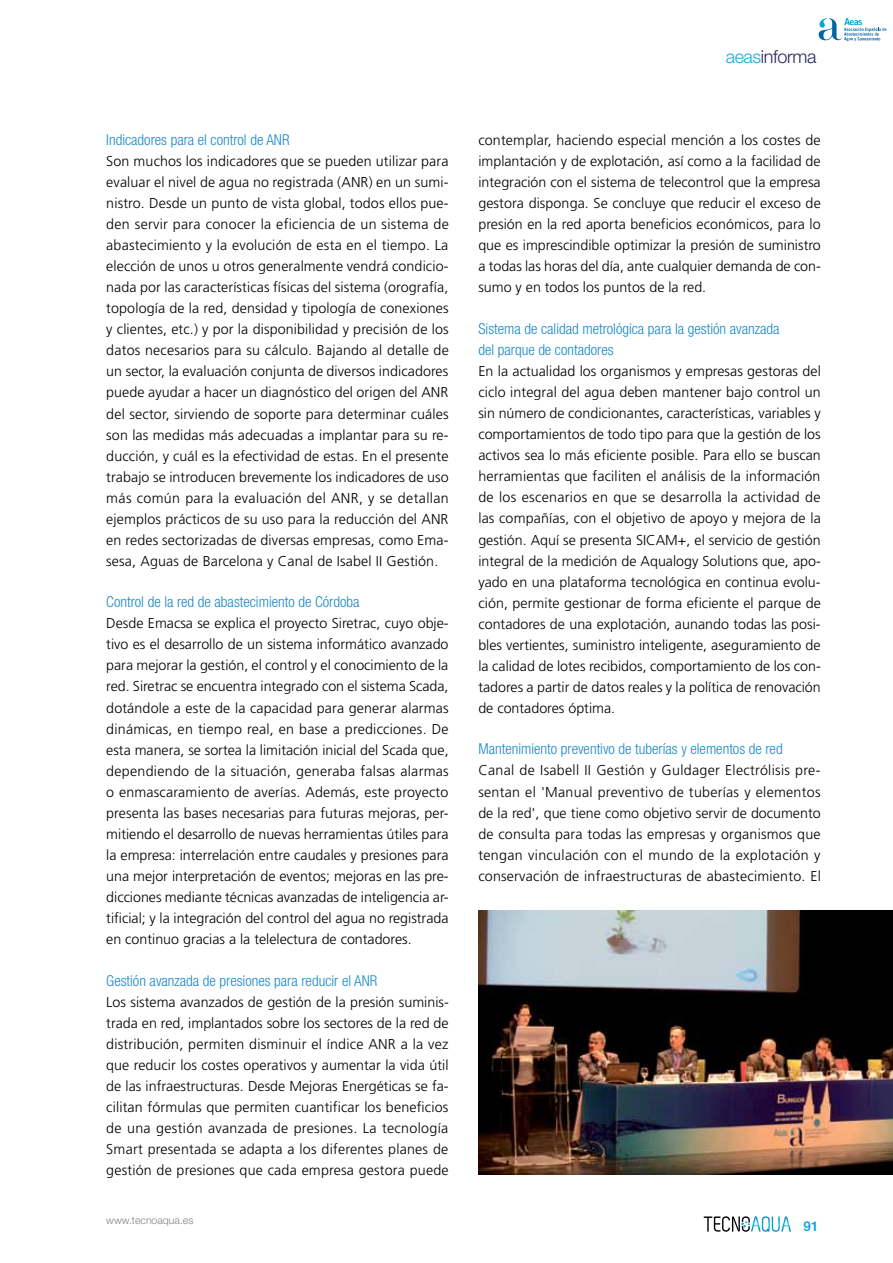
<style>
.page{position:relative;width:893px;height:1263px;background:#fff}
.page>*{position:absolute;margin:0;border:0;box-sizing:border-box;transform-origin:0 0}
.t1{font:300 18px "Helvetica Neue LT Std";letter-spacing:-.02em;color:#282460}
.t2{font:300 condensed 15px/21px "Helvetica Neue LT Std";color:#1b89c6}
.t3{font:300 14.25px/21px "Frutiger";color:#000;text-align:justify}
.t4{font:500 13.5px "Helvetica Neue LT Std";color:#009ddc}
.t5{font:300 10.5px "Helvetica Neue LT Std";color:#808285}
.s1{color:#1bace0}
</style>
<div class="page">
<svg style="left:704px;top:1216px;width:87px;height:16px"></svg>
<svg style="left:819px;top:18px;width:67px;height:23px"></svg>
<img style="left:478px;top:910px;width:415px;height:264px">
<p class="t2" style="left:106px;top:129px;width:185px">Indicadores para el control de ANR</p>
<p class="t3" style="left:106px;top:151px;width:344px">Son muchos los indicadores que se pueden utilizar para evaluar el nivel de agua no registrada (ANR) en un sumi&shy;nistro. Desde un punto de vista global, todos ellos pue&shy;den servir para conocer la eficiencia de un sistema de abastecimiento y la evolución de esta en el tiempo. La elección de unos u otros generalmente vendrá condicio&shy;nada por las características físicas del sistema (orografía, topología de la red, densidad y tipología de conexiones y clientes, etc.) y por la disponibilidad y precisión de los datos necesarios para su cálculo. Bajando al detalle de un sector, la evaluación conjunta de diversos indicadores puede ayudar a hacer un diagnóstico del origen del ANR del sector, sirviendo de soporte para determinar cuáles son las medidas más adecuadas a implantar para su re&shy;ducción, y cuál es la efectividad de estas. En el presente trabajo se introducen brevemente los indicadores de uso más común para la evaluación del ANR, y se detallan ejemplos prácticos de su uso para la reducción del ANR en redes sectorizadas de diversas empresas, como Ema&shy;sesa, Aguas de Barcelona y Canal de Isabel II Gestión.</p>
<p class="t2" style="left:106px;top:591px;width:255px">Control de la red de abastecimiento de Córdoba</p>
<p class="t3" style="left:106px;top:613px;width:344px">Desde Emacsa se explica el proyecto Siretrac, cuyo obje&shy;tivo es el desarrollo de un sistema informático avanzado para mejorar la gestión, el control y el conocimiento de la red. Siretrac se encuentra integrado con el sistema Scada, dotándole a este de la capacidad para generar alarmas dinámicas, en tiempo real, en base a predicciones. De esta manera, se sortea la limitación inicial del Scada que, dependiendo de la situación, generaba falsas alarmas o enmascaramiento de averías. Además, este proyecto presenta las bases necesarias para futuras mejoras, per&shy;mitiendo el desarrollo de nuevas herramientas útiles para la empresa: interrelación entre caudales y presiones para una mejor interpretación de eventos; mejoras en las pre&shy;dicciones mediante técnicas avanzadas de inteligencia ar&shy;tificial; y la integración del control del agua no registrada en continuo gracias a la telelectura de contadores.</p>
<p class="t2" style="left:106px;top:969px;width:272px">Gestión avanzada de presiones para reducir el ANR</p>
<p class="t3" style="left:106px;top:991px;width:344px">Los sistema avanzados de gestión de la presión suminis&shy;trada en red, implantados sobre los sectores de la red de distribución, permiten disminuir el índice ANR a la vez que reducir los costes operativos y aumentar la vida útil de las infraestructuras. Desde Mejoras Energéticas se fa&shy;cilitan fórmulas que permiten cuantificar los beneficios de una gestión avanzada de presiones. La tecnología Smart presentada se adapta a los diferentes planes de gestión de presiones que cada empresa gestora puede</p>
<p class="t5" style="left:106px;top:1213px;width:89px">www.tecnoaqua.es</p>
<p class="t1" style="left:726px;top:45px;width:92px"><span class="s1">aeas</span>informa</p>
<p class="t3" style="left:478px;top:130px;width:344px">contemplar, haciendo especial mención a los costes de implantación y de explotación, así como a la facilidad de integración con el sistema de telecontrol que la empresa gestora disponga. Se concluye que reducir el exceso de presión en la red aporta beneficios económicos, para lo que es imprescindible optimizar la presión de suministro a todas las horas del día, ante cualquier demanda de con&shy;sumo y en todos los puntos de la red.</p>
<p class="t2" style="left:478px;top:318px;width:303px">Sistema de calidad metrológica para la gestión avanzada del parque de contadores</p>
<p class="t3" style="left:478px;top:361px;width:344px">En la actualidad los organismos y empresas gestoras del ciclo integral del agua deben mantener bajo control un sin número de condicionantes, características, variables y comportamientos de todo tipo para que la gestión de los activos sea lo más eficiente posible. Para ello se buscan herramientas que faciliten el análisis de la información de los escenarios en que se desarrolla la actividad de las compañías, con el objetivo de apoyo y mejora de la gestión. Aquí se presenta SICAM+, el servicio de gestión integral de la medición de Aqualogy Solutions que, apo&shy;yado en una plataforma tecnológica en continua evolu&shy;ción, permite gestionar de forma eficiente el parque de contadores de una explotación, aunando todas las posi&shy;bles vertientes, suministro inteligente, aseguramiento de la calidad de lotes recibidos, comportamiento de los con&shy;tadores a partir de datos reales y la política de renovación de contadores óptima.</p>
<p class="t2" style="left:478px;top:738px;width:306px">Mantenimiento preventivo de tuberías y elementos de red</p>
<p class="t3" style="left:478px;top:760px;width:344px">Canal de Isabell II Gestión y Guldager Electrólisis pre&shy;sentan el 'Manual preventivo de tuberías y elementos de la red', que tiene como objetivo servir de documento de consulta para todas las empresas y organismos que tengan vinculación con el mundo de la explotación y conservación de infraestructuras de abastecimiento. El</p>
<p class="t4" style="left:804px;top:1218px;width:17px">91</p>
</div>
